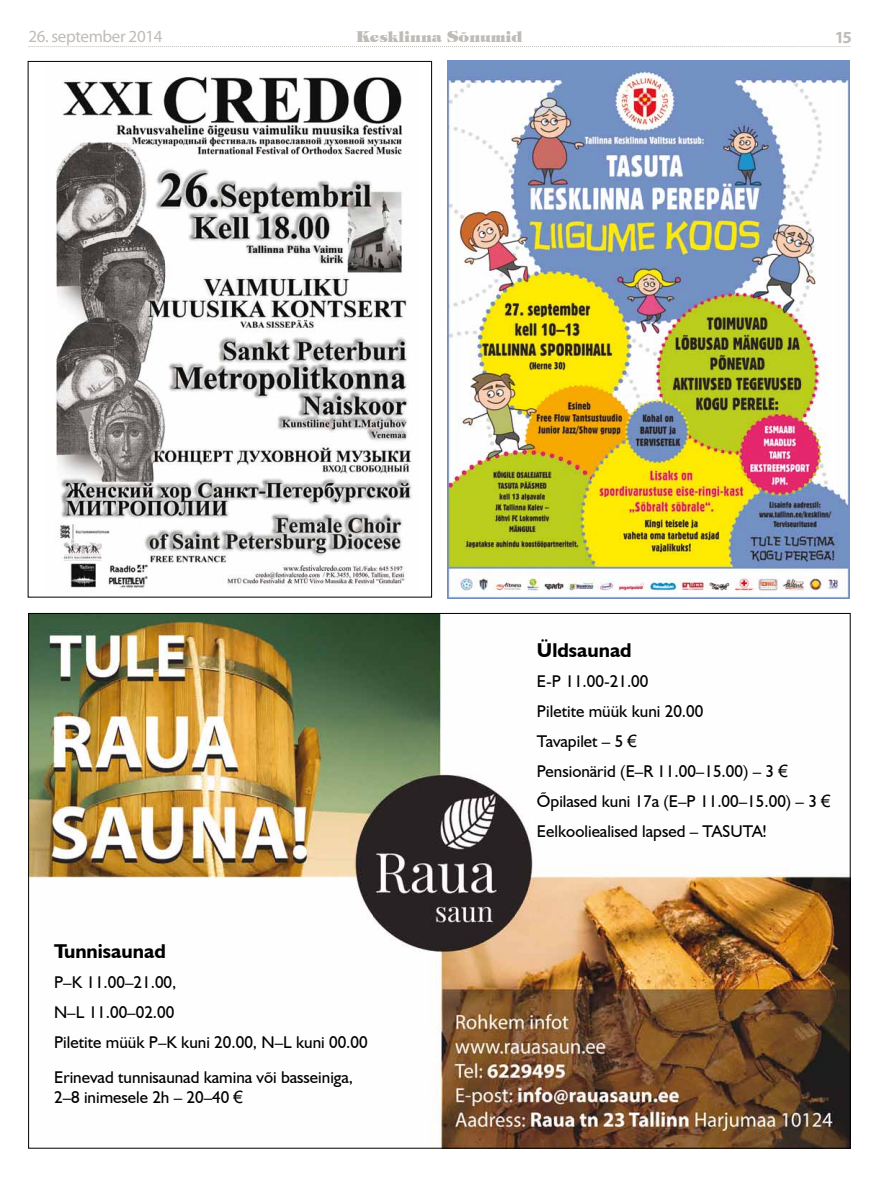
<style>
.page{position:relative;width:893px;height:1191px;background:#fff}
.page>*{position:absolute;margin:0;border:0;box-sizing:border-box;transform-origin:0 0}
.t1{font:700 20px "Humanist 521 BT";color:#000}
.t2{font:17px/30px "Humanist 521 BT";color:#000}
.t3{font:17px "Myriad Pro";letter-spacing:-.02em;color:#bfbcb7}
.t4{font:700 17px "Myriad Pro";color:#bfbcb7}
.t5{font:800 15px "Tiffany IT Cby BT";color:#bfbcb7}
.s1{font-family:"Arial"}
</style>
<div class="page">
<svg style="left:28px;top:46px;width:822px;height:1px"></svg>
<img style="left:56px;top:74px;width:357px;height:516px">
<img style="left:447px;top:60px;width:403px;height:539px">
<img style="left:30px;top:615px;width:818px;height:531px">
<p class="t3" style="left:28px;top:26px;width:136px">26. september 2014</p>
<p class="t5" style="left:356px;top:27px;width:168px">Kesklinna Sõnumid</p>
<p class="t4" style="left:835px;top:26px;width:19px">15</p>
<p class="t1" style="left:54px;top:938px;width:113px">Tunnisaunad</p>
<p class="t2" style="left:54px;top:966px;width:315px">P–K 11.00–21.00,<br>N–L 11.00–02.00<br>Piletite müük P–K kuni 20.00, N–L kuni 00.00</p>
<p class="t2" style="left:54px;top:1066px;width:301px;line-height:20px">Erinevad tunnisaunad kamina või basseiniga,<br>2–8 inimesele 2h – 20–40 <span class="s1">€</span></p>
<p class="t1" style="left:537px;top:637px;width:96px">Üldsaunad</p>
<p class="t2" style="left:537px;top:665px;width:295px">E-P 11.00-21.00<br>Piletite müük kuni 20.00<br>Tavapilet – 5 <span class="s1">€<br></span>Pensionärid (E–R 11.00–15.00) – 3 <span class="s1">€<br></span>Õpilased kuni 17a (E–P 11.00–15.00) – 3 <span class="s1">€<br></span>Eelkooliealised lapsed – TASUTA!</p>
</div>
